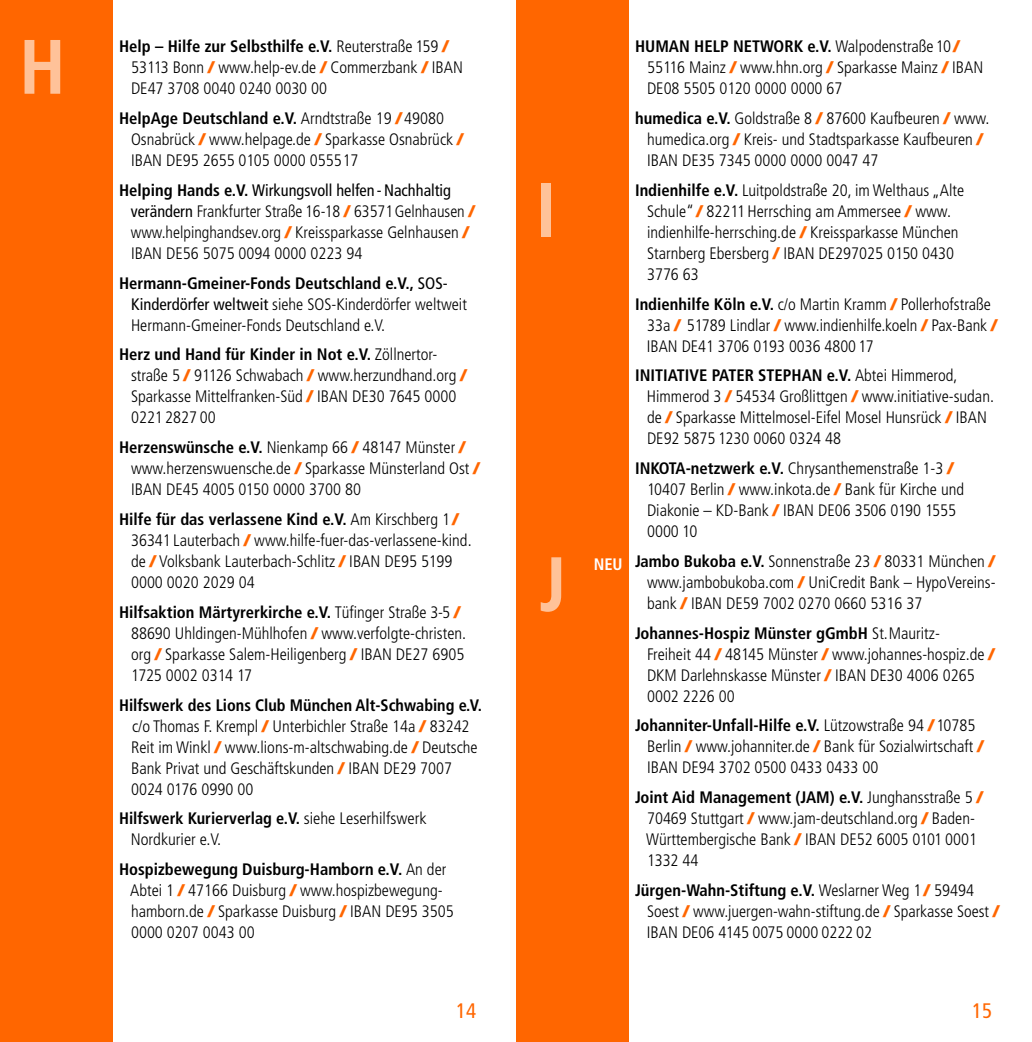
<style>
.page{position:relative;width:1032px;height:1042px;background:#fff}
.page>*{position:absolute;margin:0;border:0;box-sizing:border-box;transform-origin:0 0}
.t1{font:700 condensed 77px "Frutiger";color:#ffc299}
.t2{font:condensed 21px "Frutiger";color:#f60}
.t3{font:300 condensed 16.62px/21px "Frutiger";color:#000}
.t4{font:700 condensed 16.62px "Frutiger";color:#fff}
.s1{font-weight:700}
.s2{font-weight:900;font-stretch:normal;color:#f60}
.s3{font-weight:400}
</style>
<div class="page">
<div style="left:0;top:0;width:113px;height:1042px;background:#f60"></div>
<div style="left:516px;top:0;width:113px;height:1042px;background:#f60"></div>
<h1 class="t1" style="left:19px;top:21px;width:49px">H</h1>
<p class="t3" style="left:131px;top:36px;width:333px;text-indent:-12px"><span class="s1">Help – Hilfe zur Selbsthilfe e.V.</span> Reuterstraße 159 <span class="s2">/<br></span>53113 Bonn <span class="s2">/</span> www.help-ev.de <span class="s2">/</span> Commerzbank <span class="s2">/</span> IBAN<br>DE47 3708 0040 0240 0030 00</p>
<p class="t3" style="left:131px;top:108px;width:334px;text-indent:-12px"><span class="s1">HelpAge Deutschland e.V.</span> Arndtstraße 19 <span class="s2">/</span> 49080<br>Osnabrück <span class="s2">/</span> www.helpage.de <span class="s2">/</span> Sparkasse Osnabrück <span class="s2">/<br></span>IBAN DE95 2655 0105 0000 0555 17</p>
<p class="t3" style="left:131px;top:180px;width:345px;text-indent:-12px"><span class="s1">Helping Hands e.V.</span> <span class="s3">Wirkungsvoll helfen - Nachhaltig verändern</span> Frankfurter Straße 16-18 <span class="s2">/</span> 63571 Gelnhausen <span class="s2">/ </span>www.helpinghandsev.org <span class="s2">/</span> Kreissparkasse Gelnhausen <span class="s2">/ </span>IBAN DE56 5075 0094 0000 0223 94</p>
<p class="t3" style="left:131px;top:273px;width:337px;text-indent:-12px"><span class="s1">Hermann-Gmeiner-Fonds Deutschland e.V.,</span> <span class="s3">SOS-<br>Kinderdörfer weltweit</span> siehe SOS-Kinderdörfer weltweit<br>Hermann-Gmeiner-Fonds Deutschland e.V.</p>
<p class="t3" style="left:131px;top:344px;width:337px;text-indent:-12px"><span class="s1">Herz und Hand für Kinder in Not e.V.</span> Zöllnertor&shy;straße 5 <span class="s2">/</span> 91126 Schwabach <span class="s2">/</span> www.herzundhand.org <span class="s2">/ </span>Sparkasse Mittelfranken-Süd <span class="s2">/</span> IBAN DE30 7645 0000<br>0221 2827 00</p>
<p class="t3" style="left:131px;top:437px;width:350px;text-indent:-12px"><span class="s1">Herzenswünsche e.V.</span> Nienkamp 66 <span class="s2">/</span> 48147 Münster <span class="s2">/ </span>www.herzenswuensche.de <span class="s2">/</span> Sparkasse Münsterland Ost <span class="s2">/<br></span>IBAN DE45 4005 0150 0000 3700 80</p>
<p class="t3" style="left:131px;top:509px;width:342px;text-indent:-12px"><span class="s1">Hilfe für das verlassene Kind e.V.</span> Am Kirschberg 1 <span class="s2">/ </span>36341 Lauterbach <span class="s2">/</span> www.hilfe-fuer-das-verlassene-kind. de <span class="s2">/</span> Volksbank Lauterbach-Schlitz <span class="s2">/</span> IBAN DE95 5199<br>0000 0020 2029 04</p>
<p class="t3" style="left:131px;top:602px;width:337px;text-indent:-12px"><span class="s1">Hilfsaktion Märtyrerkirche e.V.</span> Tüfinger Straße 3-5 <span class="s2">/ </span>88690 Uhldingen-Mühlhofen <span class="s2">/</span> www.verfolgte-christen. org <span class="s2">/</span> Sparkasse Salem-Heiligenberg <span class="s2">/</span> IBAN DE27 6905<br>1725 0002 0314 17</p>
<p class="t3" style="left:131px;top:694px;width:352px;text-indent:-12px"><span class="s1">Hilfswerk des Lions Club München Alt-Schwabing e.V. </span>c/o Thomas F. Krempl <span class="s2">/</span> Unterbichler Straße 14a <span class="s2">/</span> 83242<br>Reit im Winkl <span class="s2">/</span> www.lions-m-altschwabing.de <span class="s2">/</span> Deutsche Bank Privat und Geschäftskunden <span class="s2">/</span> IBAN DE29 7007<br>0024 0176 0990 00</p>
<p class="t3" style="left:131px;top:808px;width:297px;text-indent:-12px"><span class="s1">Hilfswerk Kurierverlag e.V.</span> siehe Leserhilfswerk<br>Nordkurier e.V.</p>
<p class="t3" style="left:130px;top:859px;width:325px;text-indent:-11px"><span class="s1">Hospizbewegung Duisburg-Hamborn e.V.</span> An der Abtei 1 <span class="s2">/</span> 47166 Duisburg <span class="s2">/</span> www.hospizbewegung&shy;hamborn.de <span class="s2">/</span> Sparkasse Duisburg <span class="s2">/</span> IBAN DE95 3505<br>0000 0207 0043 00</p>
<h1 class="t1" style="left:535px;top:165px;width:23px">I</h1>
<h1 class="t1" style="left:539px;top:539px;width:29px">J</h1>
<p class="t4" style="left:594px;top:554px;width:30px">NEU</p>
<p class="t3" style="left:647px;top:36px;width:338px;text-indent:-12px"><span class="s1">HUMAN HELP NETWORK e.V.</span> Walpodenstraße 10 <span class="s2">/<br></span>55116 Mainz <span class="s2">/</span> www.hhn.org <span class="s2">/</span> Sparkasse Mainz <span class="s2">/</span> IBAN<br>DE08 5505 0120 0000 0000 67</p>
<p class="t3" style="left:647px;top:108px;width:344px;text-indent:-12px"><span class="s1">humedica e.V.</span> Goldstraße 8 <span class="s2">/</span> 87600 Kaufbeuren <span class="s2">/</span> www. humedica.org <span class="s2">/</span> Kreis- und Stadtsparkasse Kaufbeuren <span class="s2">/<br></span>IBAN DE35 7345 0000 0000 0047 47</p>
<p class="t3" style="left:647px;top:180px;width:319px;text-indent:-12px"><span class="s1">Indienhilfe e.V.</span> Luitpoldstraße 20, im Welthaus „Alte Schule“ <span class="s2">/</span> 82211 Herrsching am Ammersee <span class="s2">/</span> www. indienhilfe-herrsching.de <span class="s2">/</span> Kreissparkasse München Starnberg Ebersberg <span class="s2">/</span> IBAN DE297025 0150 0430<br>3776 63</p>
<p class="t3" style="left:647px;top:294px;width:352px;text-indent:-12px"><span class="s1">Indienhilfe Köln e.V.</span> c/o Martin Kramm <span class="s2">/</span> Pollerhofstraße<br>33a <span class="s2">/</span> 51789 Lindlar <span class="s2">/</span> www.indienhilfe.koeln <span class="s2">/</span> Pax-Bank <span class="s2">/<br></span>IBAN DE41 3706 0193 0036 4800 17</p>
<p class="t3" style="left:647px;top:365px;width:349px;text-indent:-12px"><span class="s1">INITIATIVE PATER STEPHAN e.V.</span> Abtei Himmerod, Himmerod 3 <span class="s2">/</span> 54534 Großlittgen <span class="s2">/</span> www.initiative-sudan. de <span class="s2">/</span> Sparkasse Mittelmosel-Eifel Mosel Hunsrück <span class="s2">/</span> IBAN DE92 5875 1230 0060 0324 48</p>
<p class="t3" style="left:647px;top:458px;width:319px;text-indent:-12px"><span class="s1">INKOTA-netzwerk e.V.</span> Chrysanthemenstraße 1-3 <span class="s2">/ </span>10407 Berlin <span class="s2">/</span> www.inkota.de <span class="s2">/</span> Bank für Kirche und Diakonie – KD-Bank <span class="s2">/</span> IBAN DE06 3506 0190 1555<br>0000 10</p>
<p class="t3" style="left:647px;top:551px;width:350px;text-align:justify;text-indent:-12px"><span class="s1">Jambo Bukoba e.V.</span> Sonnenstraße 23 <span class="s2">/</span> 80331 München <span class="s2">/ </span>www.jambobukoba.com <span class="s2">/</span> UniCredit Bank – HypoVereins&shy;bank <span class="s2">/</span> IBAN DE59 7002 0270 0660 5316 37</p>
<p class="t3" style="left:647px;top:623px;width:349px;text-indent:-12px"><span class="s1">Johannes-Hospiz Münster gGmbH</span> St. Mauritz-<br>Freiheit 44 <span class="s2">/</span> 48145 Münster <span class="s2">/</span> www.johannes-hospiz.de <span class="s2">/ </span>DKM Darlehnskasse Münster <span class="s2">/</span> IBAN DE30 4006 0265<br>0002 2226 00</p>
<p class="t3" style="left:647px;top:715px;width:338px;text-indent:-12px"><span class="s1">Johanniter-Unfall-Hilfe e.V.</span> Lützowstraße 94 <span class="s2">/</span> 10785<br>Berlin <span class="s2">/</span> www.johanniter.de <span class="s2">/</span> Bank für Sozialwirtschaft <span class="s2">/<br></span>IBAN DE94 3702 0500 0433 0433 00</p>
<p class="t3" style="left:646px;top:787px;width:338px;text-indent:-11px"><span class="s1">Joint Aid Management (JAM) e.V.</span> Junghansstraße 5 <span class="s2">/ </span>70469 Stuttgart <span class="s2">/</span> www.jam-deutschland.org <span class="s2">/</span> Baden-Württembergische Bank <span class="s2">/</span> IBAN DE52 6005 0101 0001<br>1332 44</p>
<p class="t3" style="left:647px;top:880px;width:354px;text-indent:-12px"><span class="s1">Jürgen-Wahn-Stiftung e.V.</span> Weslarner Weg 1 <span class="s2">/</span> 59494<br>Soest <span class="s2">/</span> www.juergen-wahn-stiftung.de <span class="s2">/</span> Sparkasse Soest <span class="s2">/<br></span>IBAN DE06 4145 0075 0000 0222 02</p>
<p class="t2" style="left:456px;top:998px;width:22px">14</p>
<p class="t2" style="left:972px;top:998px;width:22px">15</p>
</div>
